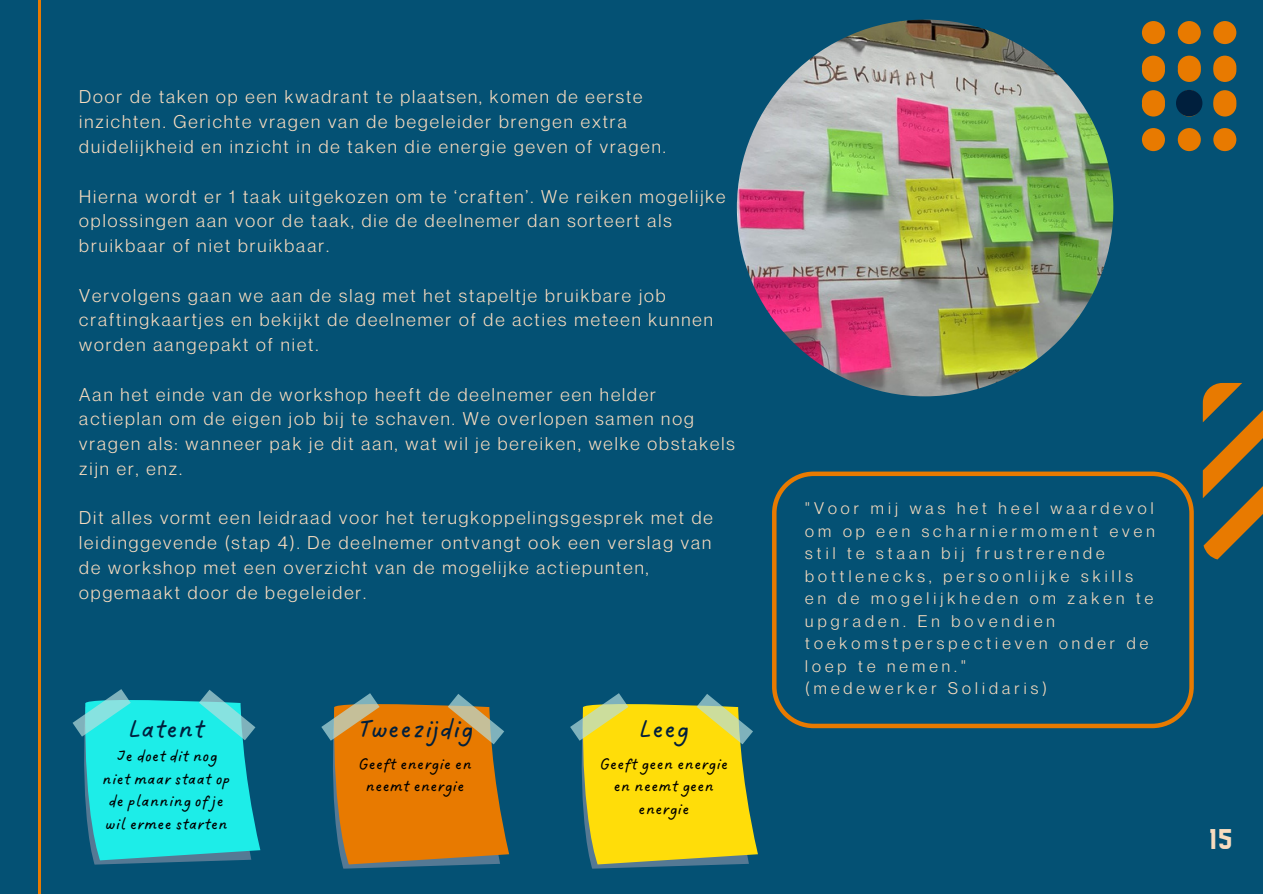
<style>
.page{position:relative;width:1263px;height:894px;background:#fff}
.page>*{position:absolute;margin:0;border:0;box-sizing:border-box;transform-origin:0 0}
.t1{font:27px "DO Sans Slanted";color:#001f3d}
.t2{font:26.25px "Organic";color:#f8dcbf}
.t3{font:18px/24.8px "Neue Montreal";letter-spacing:.11em;color:#f8dcbf}
.t4{font:16.5px/22.5px "Neue Montreal";letter-spacing:.25em;color:#f8dcbf}
.t5{font:16.5px/22.5px "DO Sans Slanted";color:#000;text-align:center}
</style>
<div class="page">
<div style="left:0;top:0;width:1263px;height:893px;background:#045174"></div>
<hr style="left:39px;top:0;width:2px;height:892px;background:#e87a00">
<svg style="left:1203px;top:383px;width:60px;height:177px"></svg>
<svg style="left:1213px;top:21px;width:23px;height:130px"></svg>
<svg style="left:1142px;top:21px;width:23px;height:130px"></svg>
<svg style="left:1176px;top:21px;width:26px;height:130px"></svg>
<svg style="left:73px;top:689px;width:187px;height:175px"></svg>
<svg style="left:570px;top:693px;width:188px;height:175px"></svg>
<svg style="left:321px;top:693px;width:188px;height:175px"></svg>
<img style="left:737px;top:20px;width:376px;height:376px;border-radius:50%">
<hr style="left:39px;top:124px;width:2px;height:769px;background:#e87a00">
<svg style="left:772px;top:471px;width:422px;height:257px"></svg>
<p class="t3" style="left:79px;top:84px;width:588px">Door de taken op een kwadrant te plaatsen, komen de eerste inzichten. Gerichte vragen van de begeleider brengen extra duidelijkheid en inzicht in de taken die energie geven of vragen.</p>
<p class="t3" style="left:79px;top:183px;width:648px">Hierna wordt er 1 taak uitgekozen om te ‘craften’. We reiken mogelijke oplossingen aan voor de taak, die de deelnemer dan sorteert als bruikbaar of niet bruikbaar.</p>
<p class="t3" style="left:79px;top:282px;width:635px">Vervolgens gaan we aan de slag met het stapeltje bruikbare job craftingkaartjes en bekijkt de deelnemer of de acties meteen kunnen worden aangepakt of niet.</p>
<p class="t3" style="left:79px;top:381px;width:657px">Aan het einde van de workshop heeft de deelnemer een helder actieplan om de eigen job bij te schaven. We overlopen samen nog vragen als: wanneer pak je dit aan, wat wil je bereiken, welke obstakels zijn er, enz.</p>
<p class="t3" style="left:79px;top:505px;width:635px">Dit alles vormt een leidraad voor het terugkoppelingsgesprek met de leidinggevende (stap 4). De deelnemer ontvangt ook een verslag van de workshop met een overzicht van de mogelijke actiepunten, opgemaakt door de begeleider.</p>
<p class="t1" style="left:128px;top:713px;width:78px">Latent</p>
<p class="t5" style="left:102px;top:745px;width:130px">Je doet dit nog niet maar staat op de planning of je wil ermee starten</p>
<p class="t1" style="left:357px;top:713px;width:118px">Tweezijdig</p>
<p class="t1" style="left:639px;top:713px;width:52px">Leeg</p>
<p class="t5" style="left:359px;top:753px;width:115px">Geeft energie en neemt energie</p>
<p class="t5" style="left:600px;top:753px;width:130px">Geeft geen energie en neemt geen energie</p>
<p class="t4" style="left:805px;top:497px;width:351px">"Voor mij was het heel waardevol om op een scharniermoment even stil te staan bij frustrerende bottlenecks, persoonlijke skills en de mogelijkheden om zaken te upgraden. En bovendien toekomstperspectieven onder de loep te nemen."</p>
<p class="t4" style="left:805px;top:676px;width:243px">(medewerker Solidaris)</p>
<p class="t2" style="left:1210px;top:829px;width:23px">15</p>
</div>
